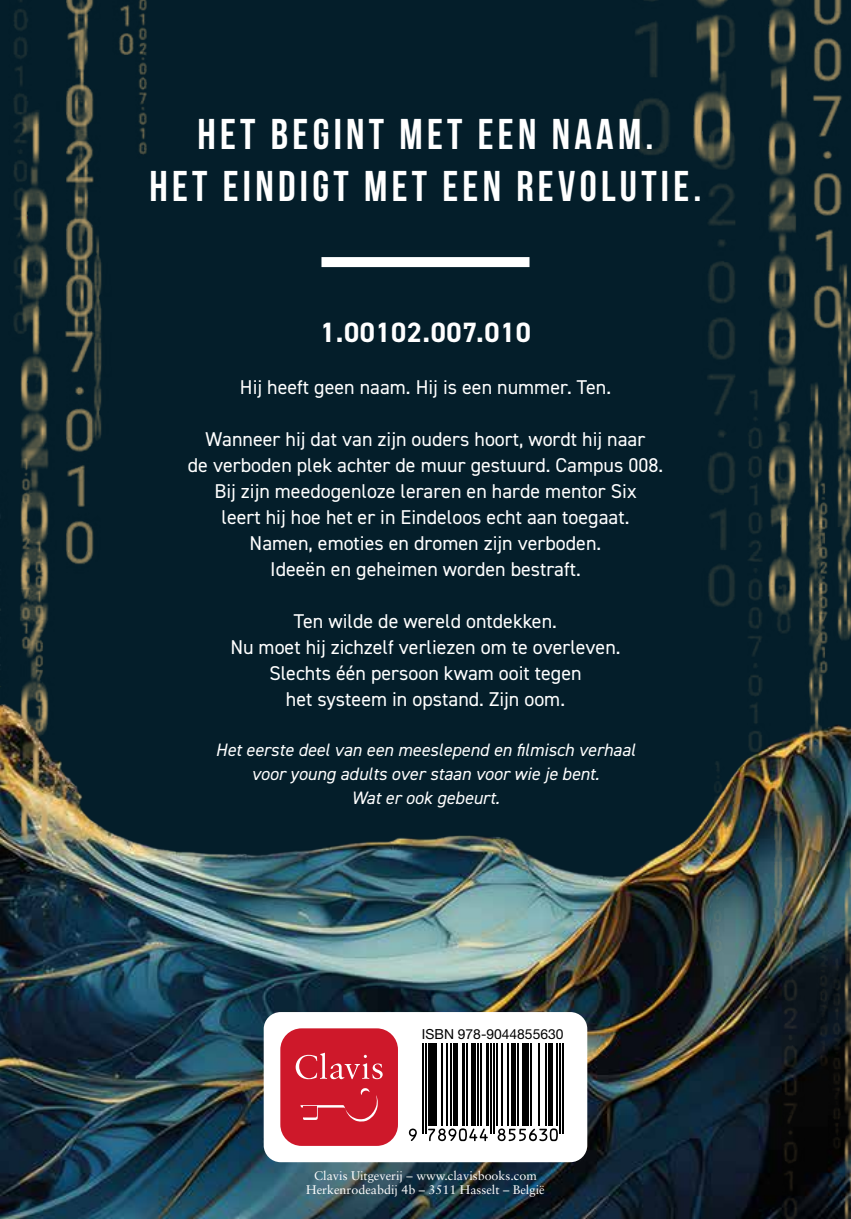
<style>
.page{position:relative;width:851px;height:1219px;background:#fff}
.page>*{position:absolute;margin:0;border:0;box-sizing:border-box;transform-origin:0 0}
.t1{font:700 43px/51.6px "Bebas Neue";letter-spacing:.1em;color:#fff;text-align:center}
.t2{font:700 28px "DIN2014";letter-spacing:.02em;color:#fff}
.t3{font:20px/26px "DIN2014";color:#fff;text-align:center}
.t4{font:italic 18px/24px "DIN2014";color:#fff;text-align:center}
.t5{font:13.8px "Helvetica Neue";color:#000}
.t6{font:12.4px/14px "Sabon LT Pro";color:#fff;text-align:center}
</style>
<div class="page">
<img style="left:0;top:0;width:850px;height:1219px">
<div style="left:321px;top:257px;width:208px;height:10px;background:#fff"></div>
<div style="left:264px;top:1012px;width:323px;height:150px;background:#fff;border-radius:17px"></div>
<svg style="left:409px;top:1128px;width:8px;height:13px"></svg>
<hr style="left:422px;top:1043px;width:1px;height:91px;background:#000">
<hr style="left:425px;top:1043px;width:1px;height:91px;background:#000">
<div style="left:427px;top:1043px;width:5px;height:83px;background:#000"></div>
<hr style="left:433px;top:1043px;width:4px;height:83px;background:#000">
<hr style="left:441px;top:1043px;width:1px;height:83px;background:#000">
<hr style="left:446px;top:1043px;width:1px;height:83px;background:#000">
<hr style="left:450px;top:1043px;width:1px;height:83px;background:#000">
<hr style="left:453px;top:1043px;width:4px;height:83px;background:#000">
<hr style="left:462px;top:1043px;width:3px;height:83px;background:#000">
<hr style="left:466px;top:1043px;width:2px;height:83px;background:#000">
<hr style="left:471px;top:1043px;width:4px;height:83px;background:#000">
<hr style="left:477px;top:1043px;width:1px;height:83px;background:#000">
<svg style="left:428px;top:1128px;width:59px;height:13px"></svg>
<hr style="left:480px;top:1043px;width:1px;height:83px;background:#000">
<hr style="left:486px;top:1043px;width:3px;height:83px;background:#000">
<hr style="left:490px;top:1043px;width:2px;height:91px;background:#000">
<hr style="left:493px;top:1043px;width:2px;height:91px;background:#000">
<hr style="left:496px;top:1043px;width:1px;height:83px;background:#000">
<hr style="left:501px;top:1043px;width:1px;height:83px;background:#000">
<hr style="left:507px;top:1043px;width:1px;height:83px;background:#000">
<hr style="left:511px;top:1043px;width:4px;height:83px;background:#000">
<hr style="left:517px;top:1043px;width:1px;height:83px;background:#000">
<div style="left:521px;top:1043px;width:5px;height:83px;background:#000"></div>
<hr style="left:527px;top:1043px;width:2px;height:83px;background:#000">
<hr style="left:530px;top:1043px;width:2px;height:83px;background:#000">
<hr style="left:538px;top:1043px;width:1px;height:83px;background:#000">
<hr style="left:545px;top:1043px;width:2px;height:83px;background:#000">
<svg style="left:497px;top:1128px;width:60px;height:13px"></svg>
<div style="left:548px;top:1043px;width:5px;height:83px;background:#000"></div>
<hr style="left:556px;top:1043px;width:1px;height:83px;background:#000">
<hr style="left:559px;top:1043px;width:1px;height:91px;background:#000">
<hr style="left:562px;top:1043px;width:1px;height:91px;background:#000">
<div style="left:280px;top:1028px;width:118px;height:118px;background:#ce182a;border-radius:21px"></div>
<svg style="left:295px;top:1053px;width:87px;height:26px"></svg>
<svg style="left:300px;top:1088px;width:78px;height:34px"></svg>
<h1 class="t1" style="left:149px;top:108px;width:553px">HET BEGINT MET EEN NAAM.<br>HET EINDIGT MET EEN REVOLUTIE.</h1>
<h2 class="t2" style="left:320px;top:314px;width:212px">1.00102.007.010</h2>
<p class="t3" style="left:240px;top:374px;width:372px">Hij heeft geen naam. Hij is een nummer. Ten.</p>
<p class="t3" style="left:188px;top:426px;width:476px">Wanneer hij dat van zijn ouders hoort, wordt hij naar<br>de verboden plek achter de muur gestuurd. Campus 008.<br>Bij zijn meedogenloze leraren en harde mentor Six<br>leert hij hoe het er in Eindeloos echt aan toegaat.<br>Namen, emoties en dromen zijn verboden.<br>Ideeën en geheimen worden bestraft.</p>
<p class="t3" style="left:230px;top:608px;width:392px">Ten wilde de wereld ontdekken.<br>Nu moet hij zichzelf verliezen om te overleven.<br>Slechts één persoon kwam ooit tegen<br>het systeem in opstand. Zijn oom.</p>
<p class="t4" style="left:215px;top:737px;width:421px">Het eerste deel van een meeslepend en filmisch verhaal voor young adults over staan voor wie je bent.<br>Wat er ook gebeurt.</p>
<p class="t5" style="left:422px;top:1024px;width:143px">ISBN 978-9044855630</p>
<p class="t6" style="left:306px;top:1168px;width:240px">Clavis Uitgeverij – www.clavisbooks.com<br>Herkenrodeabdij 4b – 3511 Hasselt – België</p>
</div>
